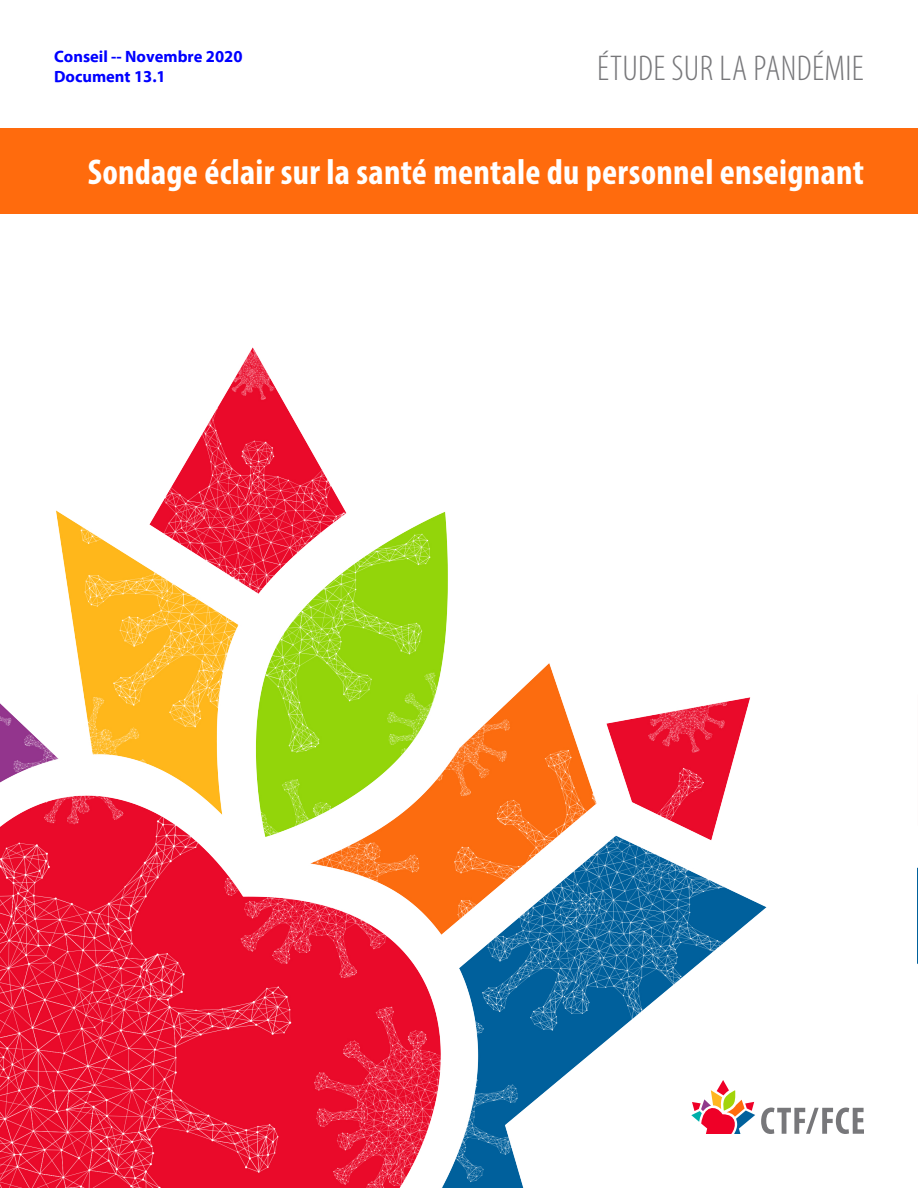
<style>
.page{position:relative;width:918px;height:1188px;background:#fff}
.page>*{position:absolute;margin:0;border:0;box-sizing:border-box;transform-origin:0 0}
.t1{font:700 condensed 36px "Myriad Pro";letter-spacing:.005em;color:#fff}
.t2{font:300 condensed 36px "Myriad Pro";letter-spacing:.01em;color:#77777a}
.t3{font:700 16.5px/19.8px "Myriad Pro";color:#00f}
</style>
<div class="page">
<img style="left:0;top:347px;width:786px;height:841px">
<svg style="left:917px;top:867px;width:1px;height:97px"></svg>
<svg style="left:691px;top:1080px;width:64px;height:54px"></svg>
<svg style="left:761px;top:1108px;width:103px;height:26px"></svg>
<div style="left:0;top:128px;width:918px;height:86px;background:#ff6b0d"></div>
<p class="t3" style="left:54px;top:46px;width:190px">Conseil -- Novembre 2020<br>Document 13.1</p>
<p class="t2" style="left:597px;top:49px;width:268px">ÉTUDE SUR LA PANDÉMIE</p>
<p class="t1" style="left:88px;top:150px;width:778px">Sondage éclair sur la santé mentale du personnel enseignant</p>
</div>
